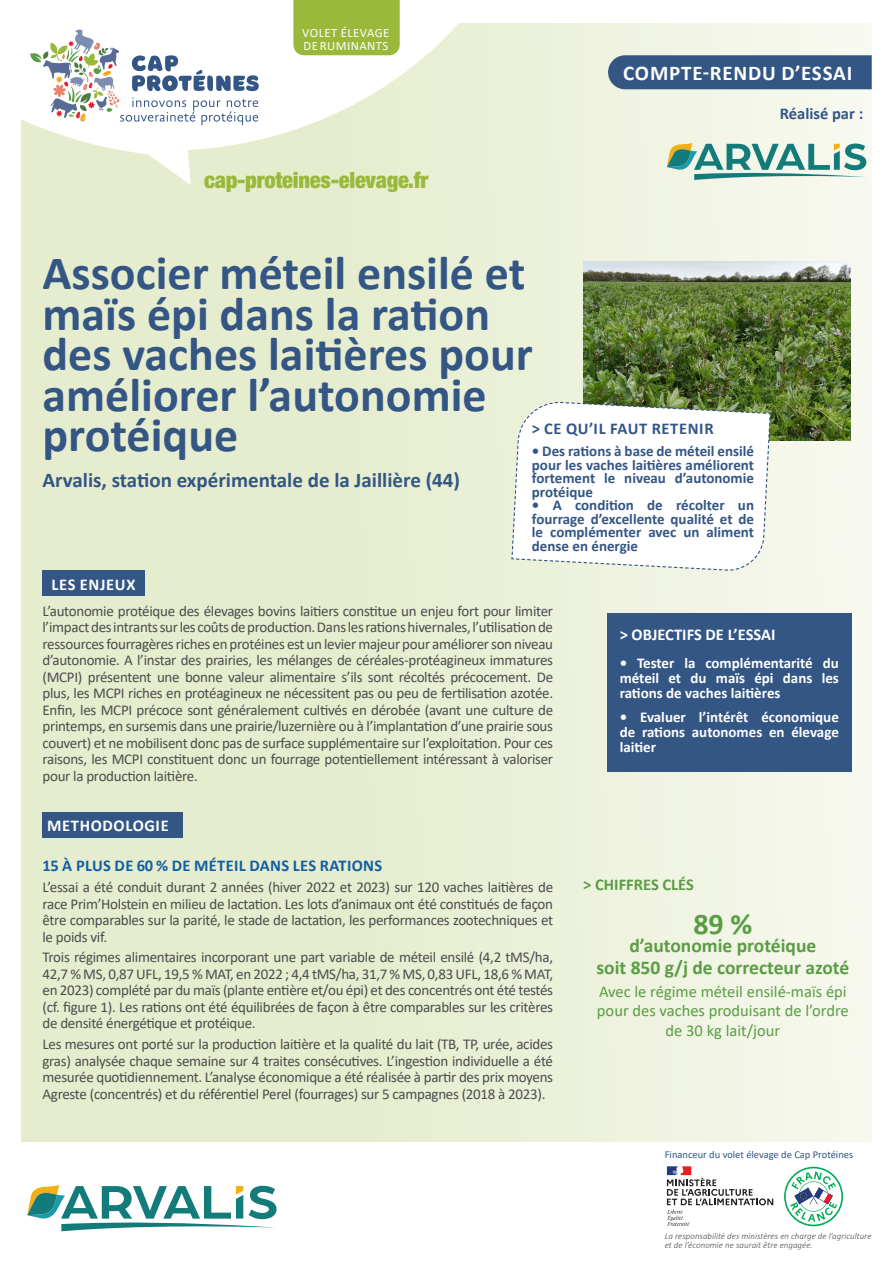
<style>
.page{position:relative;width:893px;height:1263px;background:#fff}
.page>*{position:absolute;margin:0;border:0;box-sizing:border-box;transform-origin:0 0}
.t1{font:700 48px/40.5px "Calibri";color:#335685}
.t2{font:700 30px "Calibri";color:#5a9d44}
.t3{font:900 condensed 22.5px "Helvetica Neue LT";letter-spacing:-.01em;color:#9ab93b}
.t4{font:700 21px "Calibri";color:#335685}
.t5{font:700 21px "Calibri";letter-spacing:.04em;color:#fff}
.t6{font:700 19.5px "Calibri";color:#5a9d44}
.t7{font:16.5px/19.8px "Calibri";color:#5a9d44;text-align:center}
.t8{font:700 16.5px "Calibri";letter-spacing:.02em;color:#115ea4}
.t9{font:700 16.5px "Calibri";letter-spacing:.04em;color:#fff}
.t10{font:700 16.5px "Calibri";color:#fff}
.t11{font:700 16.5px "Calibri";letter-spacing:.03em;color:#335685}
.t12{font:700 16.5px "Calibri";color:#5a9d44}
.t13{font:700 16.5px "Calibri";color:#335685}
.t14{font:15px/16.5px "Calibri";letter-spacing:-.02em;color:#4b4c4d;text-align:justify}
.t15{font:700 15px/13.5px "Calibri";color:#335685;text-align:justify}
.t16{font:700 15px/15px "Calibri";color:#fff;text-align:justify}
.t17{font:12.75px "Calibri";letter-spacing:.04em;color:#fff}
.t18{font:10.5px "Calibri";color:#335685}
.t19{font:italic 300 9px/9px "Calibri";color:#4b4c4d}
</style>
<div class="page">
<div style="left:21px;top:23px;width:851px;height:1119px;background:linear-gradient(to right,#e2eac6,#f4f7eb)"></div>
<div style="left:43px;top:571px;width:102px;height:25px;background:#335685"></div>
<div style="left:607px;top:613px;width:245px;height:159px;background:#335685"></div>
<svg style="left:608px;top:55px;width:264px;height:34px;background:#40618b"></svg>
<div style="left:617px;top:60px;width:242px;height:25px;background:#335685"></div>
<img style="left:583px;top:262px;width:267px;height:178px">
<svg style="left:21px;top:23px;width:483px;height:162px;fill:#eaf0d5"></svg>
<svg style="left:30px;top:29px;width:229px;height:96px"></svg>
<div style="left:293px;top:0;width:107px;height:55px;background:#9ab93b"></div>
<svg style="left:511px;top:401px;width:260px;height:170px"></svg>
<svg style="left:27px;top:1185px;width:250px;height:46px"></svg>
<svg style="left:784px;top:1167px;width:59px;height:59px"></svg>
<svg style="left:667px;top:1166px;width:106px;height:60px"></svg>
<div style="left:43px;top:812px;width:140px;height:26px;background:#335685"></div>
<svg style="left:667px;top:143px;width:199px;height:37px;background:#9bc5b9"></svg>
<p class="t17" style="left:302px;top:24px;width:89px">VOLET ÉLEVAGE</p>
<p class="t17" style="left:303px;top:37px;width:87px">DE RUMINANTS</p>
<p class="t3" style="left:204px;top:166px;width:226px">cap-proteines-elevage.fr</p>
<p class="t5" style="left:623px;top:58px;width:231px">COMPTE-RENDU D’ESSAI</p>
<p class="t13" style="left:780px;top:102px;width:85px">Réalisé par :</p>
<p class="t1" style="left:43px;top:252px;width:484px">Associer méteil ensilé et maïs épi dans la ration</p>
<p class="t1" style="left:43px;top:333px;width:492px">des vaches laitières pour</p>
<p class="t1" style="left:43px;top:374px;width:446px">améliorer l’autonomie protéique</p>
<p class="t4" style="left:43px;top:465px;width:419px">Arvalis, station expérimentale de la Jaillière (44)</p>
<p class="t11" style="left:532px;top:417px;width:183px">&gt; CE QU’IL FAUT RETENIR</p>
<p class="t15" style="left:532px;top:444px;width:224px">• Des rations à base de méteil ensilé pour les vaches laitières améliorent fortement le niveau d’autonomie protéique</p>
<p class="t15" style="left:532px;top:498px;width:224px">• A condition de récolter un fourrage d’excellente qualité et de le complémenter avec un aliment dense en énergie</p>
<p class="t9" style="left:52px;top:572px;width:85px">LES ENJEUX</p>
<p class="t14" style="left:43px;top:602px;width:512px">L’autonomie protéique des élevages bovins laitiers constitue un enjeu fort pour limiter l’impact des intrants sur les coûts de production. Dans les rations hivernales, l’utilisation de ressources fourragères riches en protéines est un levier majeur pour améliorer son niveau d’autonomie. A l’instar des prairies, les mélanges de céréales-protéagineux immatures (MCPI) présentent une bonne valeur alimentaire s’ils sont récoltés précocement. De plus, les MCPI riches en protéagineux ne nécessitent pas ou peu de fertilisation azotée.<br>Enfin, les MCPI précoce sont généralement cultivés en dérobée (avant une culture de printemps, en sursemis dans une prairie/luzernière ou à l’implantation d’une prairie sous couvert) et ne mobilisent donc pas de surface supplémentaire sur l’exploitation. Pour ces raisons, les MCPI constituent donc un fourrage potentiellement intéressant à valoriser pour la production laitière.</p>
<p class="t9" style="left:47px;top:814px;width:123px">METHODOLOGIE</p>
<p class="t8" style="left:43px;top:854px;width:341px">15 À PLUS DE 60 % DE MÉTEIL DANS LES RATIONS</p>
<p class="t14" style="left:43px;top:878px;width:512px">L’essai a été conduit durant 2 années (hiver 2022 et 2023) sur 120 vaches laitières de race Prim’Holstein en milieu de lactation. Les lots d’animaux ont été constitués de façon être comparables sur la parité, le stade de lactation, les performances zootechniques et le poids vif.</p>
<p class="t14" style="left:43px;top:949px;width:512px">Trois régimes alimentaires incorporant une part variable de méteil ensilé (4,2 tMS/ha, 42,7 % MS, 0,87 UFL, 19,5 % MAT, en 2022 ; 4,4 tMS/ha, 31,7 % MS, 0,83 UFL, 18,6 % MAT, en 2023) complété par du maïs (plante entière et/ou épi) et des concentrés ont été testés (cf. figure 1). Les rations ont été équilibrées de façon à être comparables sur les critères de densité énergétique et protéique.</p>
<p class="t14" style="left:43px;top:1035px;width:512px">Les mesures ont porté sur la production laitière et la qualité du lait (TB, TP, urée, acides gras) analysée chaque semaine sur 4 traites consécutives. L’ingestion individuelle a été mesurée quotidiennement. L’analyse économique a été réalisée à partir des prix moyens Agreste (concentrés) et du référentiel Perel (fourrages) sur 5 campagnes (2018 à 2023).</p>
<p class="t10" style="left:620px;top:623px;width:157px">&gt; OBJECTIFS DE L’ESSAI</p>
<p class="t16" style="left:620px;top:655px;width:221px">• Tester la complémentarité du méteil et du maïs épi dans les rations de vaches laitières</p>
<p class="t16" style="left:620px;top:709px;width:221px">• Evaluer l’intérêt économique de rations autonomes en élevage laitier</p>
<p class="t12" style="left:583px;top:873px;width:112px">&gt; CHIFFRES CLÉS</p>
<p class="t2" style="left:693px;top:903px;width:61px">89 %</p>
<p class="t6" style="left:629px;top:932px;width:188px">d’autonomie protéique</p>
<p class="t6" style="left:596px;top:954px;width:254px">soit 850 g/j de correcteur azoté</p>
<p class="t7" style="left:597px;top:981px;width:253px">Avec le régime méteil ensilé-maïs épi pour des vaches produisant de l’ordre de 30 kg lait/jour</p>
<p class="t18" style="left:665px;top:1147px;width:190px">Financeur du volet élevage de Cap Protéines</p>
<p class="t19" style="left:665px;top:1231px;width:208px">La responsabilité des ministères en charge de l’agriculture et de l’économie ne saurait être engagée.</p>
</div>
